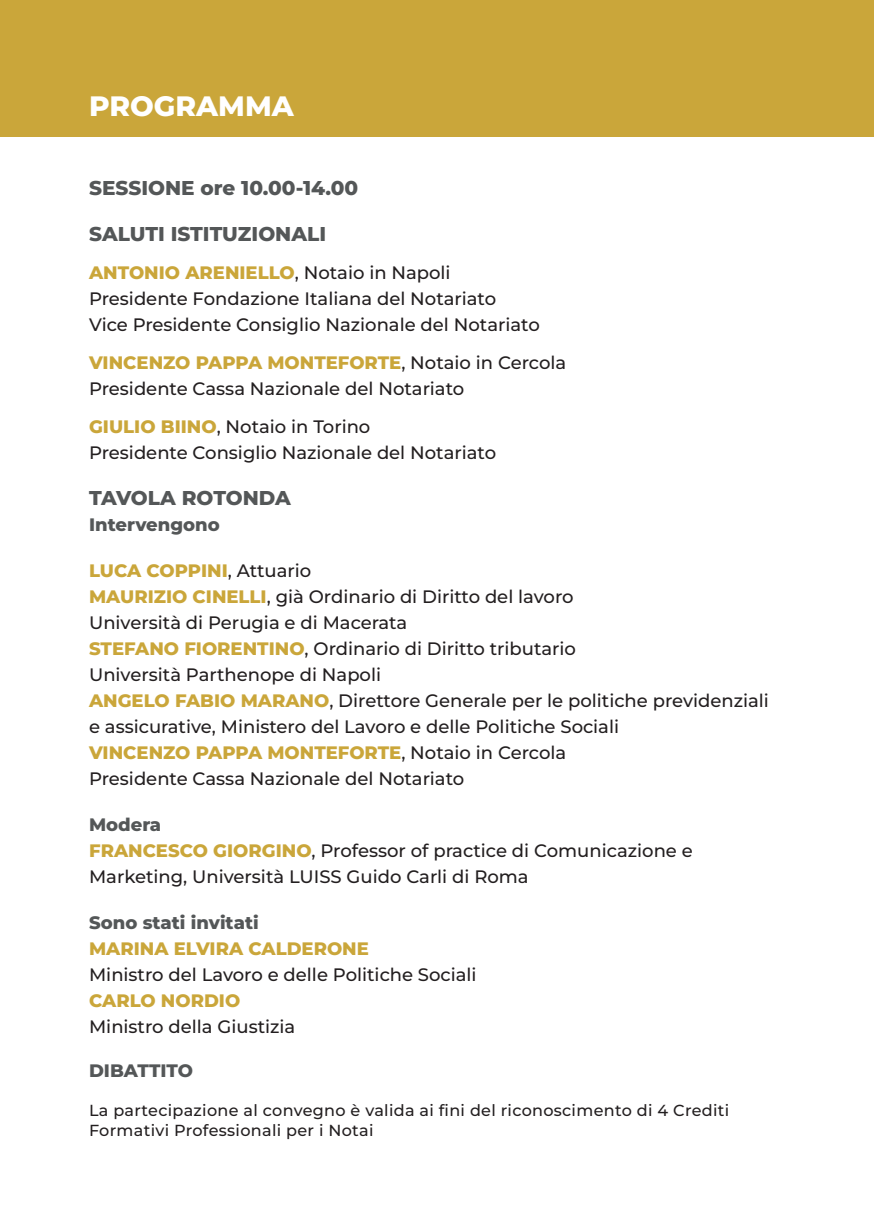
<style>
.page{position:relative;width:874px;height:1225px;background:#fff}
.page>*{position:absolute;margin:0;border:0;box-sizing:border-box;transform-origin:0 0}
.t1{font:800 28px "Montserrat";color:#fff}
.t2{font:800 20px "Montserrat";color:#545758}
.t3{font:500 18px/26px "Montserrat";color:#231f20}
.t4{font:800 18px "Montserrat";color:#caa63a}
.t5{font:800 18px "Montserrat";color:#545758}
.t6{font:500 16px/20px "Montserrat";letter-spacing:.02em;color:#231f20}
</style>
<div class="page">
<div style="left:0;top:0;width:873px;height:136px;background:#caa63a"></div>
<h1 class="t1" style="left:89px;top:88px;width:24px">PROGRAMMA</h1>
<p class="t2" style="left:89px;top:175px;width:67px">SESSIONE</p>
<p class="t2" style="left:200px;top:175px;width:159px">ore 10.00-14.00</p>
<p class="t2" style="left:89px;top:221px;width:163px">SALUTI ISTITUZIONALI</p>
<p class="t4" style="left:89px;top:261px;width:14px">ANTONIO</p>
<p class="t4" style="left:185px;top:261px;width:14px">ARENIELLO</p>
<p class="t3" style="left:89px;top:259px;width:452px;text-indent:205px">, Notaio in Napoli<br>Presidente Fondazione Italiana del Notariato<br>Vice Presidente Consiglio Nazionale del Notariato</p>
<p class="t4" style="left:89px;top:351px;width:14px">VINCENZO</p>
<p class="t4" style="left:196px;top:351px;width:15px">PAPPA</p>
<p class="t4" style="left:267px;top:351px;width:15px">MONTE</p>
<p class="t4" style="left:338px;top:351px;width:26px">FORTE</p>
<p class="t3" style="left:89px;top:349px;width:478px;text-indent:312px">, Notaio in Cercola<br>Presidente Cassa Nazionale del Notariato</p>
<p class="t4" style="left:89px;top:415px;width:46px">GIULIO</p>
<p class="t4" style="left:161px;top:415px;width:25px">BIINO</p>
<p class="t3" style="left:89px;top:413px;width:408px;text-align:center">, Notaio in Torino<br>Presidente Consiglio Nazionale del Notariato</p>
<p class="t2" style="left:89px;top:485px;width:16px">TAVOLA</p>
<p class="t2" style="left:182px;top:485px;width:17px">ROTONDA</p>
<p class="t5" style="left:89px;top:513px;width:132px">Intervengono</p>
<p class="t4" style="left:89px;top:559px;width:70px">LUCA COPPINI</p>
<p class="t3" style="left:228px;top:557px;width:85px">, Attuario</p>
<p class="t4" style="left:89px;top:585px;width:57px">MAURIZIO</p>
<p class="t4" style="left:192px;top:585px;width:12px">CINELLI</p>
<p class="t3" style="left:89px;top:583px;width:486px;text-indent:177px">, già Ordinario di Diritto del lavoro<br>Università di Perugia e di Macerata</p>
<p class="t4" style="left:89px;top:637px;width:62px">STE FANO</p>
<p class="t4" style="left:184px;top:637px;width:25px">FIORENTINO</p>
<p class="t3" style="left:89px;top:635px;width:488px;text-indent:215px">, Ordinario di Diritto tributario<br>Università Parthenope di Napoli</p>
<p class="t4" style="left:89px;top:689px;width:15px">ANGELO</p>
<p class="t4" style="left:175px;top:689px;width:82px">FABIO MARANO</p>
<p class="t3" style="left:89px;top:687px;width:681px;text-indent:240px">, Direttore Generale per le politiche previdenziali e assicurative, Ministero del Lavoro e delle Politiche Sociali</p>
<p class="t4" style="left:89px;top:741px;width:14px">VINCENZO</p>
<p class="t4" style="left:196px;top:741px;width:15px">PAPPA</p>
<p class="t4" style="left:267px;top:741px;width:15px">MONTE</p>
<p class="t4" style="left:338px;top:741px;width:26px">FORTE</p>
<p class="t3" style="left:89px;top:739px;width:478px;text-indent:312px">, Notaio in Cercola<br>Presidente Cassa Nazionale del Notariato</p>
<p class="t5" style="left:89px;top:813px;width:73px">Modera</p>
<p class="t4" style="left:89px;top:839px;width:26px">FRANCE</p>
<p class="t4" style="left:168px;top:839px;width:59px">SCO GIORGINO</p>
<p class="t3" style="left:89px;top:837px;width:605px;text-indent:222px">, Professor of practice di Comunicazione e<br>Marketing, Università LUISS Guido Carli di Roma</p>
<p class="t5" style="left:89px;top:911px;width:171px">Sono stati invitati</p>
<p class="t4" style="left:89px;top:937px;width:15px">MARINA</p>
<p class="t4" style="left:174px;top:937px;width:13px">ELVIRA</p>
<p class="t4" style="left:248px;top:937px;width:15px">CALDERONE</p>
<p class="t3" style="left:89px;top:961px;width:389px">Ministro del Lavoro e delle Politiche Sociali</p>
<p class="t4" style="left:89px;top:989px;width:15px">CARLO</p>
<p class="t4" style="left:161px;top:989px;width:14px">NORDIO</p>
<p class="t3" style="left:89px;top:1013px;width:208px">Ministro della Giustizia</p>
<p class="t5" style="left:89px;top:1059px;width:105px">Dibattito</p>
<p class="t6" style="left:89px;top:1099px;width:641px">La partecipazione al convegno è valida ai fini del riconoscimento di 4 Crediti<br>Formativi Professionali per i Notai</p>
</div>
